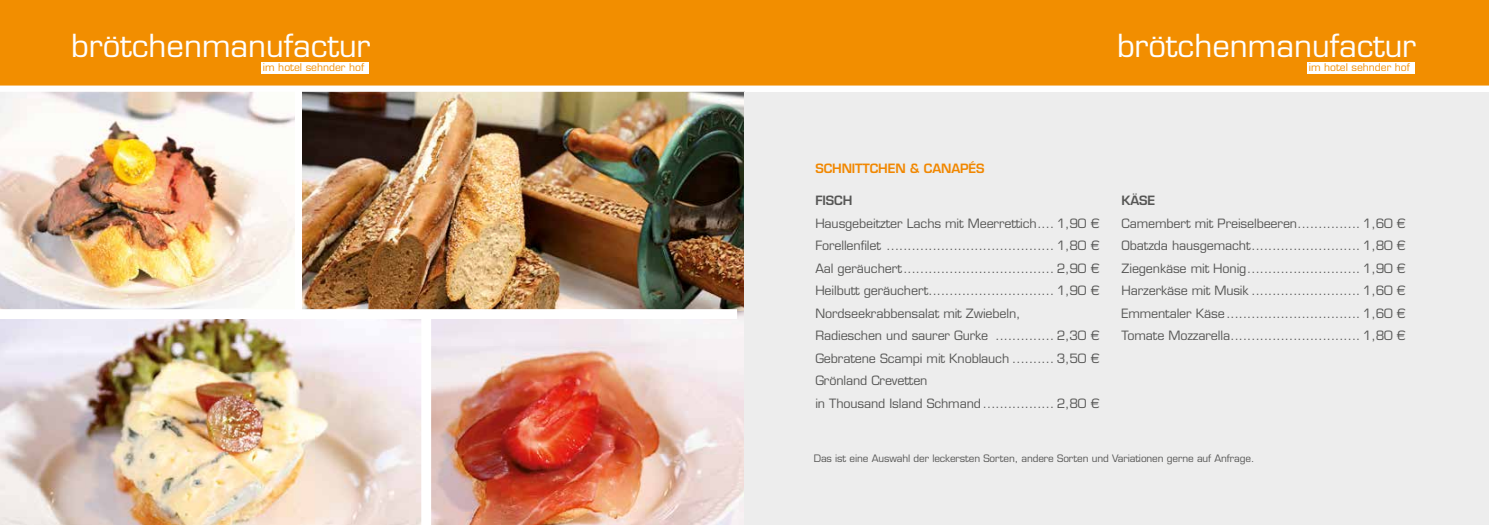
<style>
.page{position:relative;width:1489px;height:525px;background:#fff}
.page>*{position:absolute;margin:0;border:0;box-sizing:border-box;transform-origin:0 0}
.t1{font:31px "Eurostile LT Std";color:#fff}
.t2{font:12.5px/22.5px "Eurostile LT Std";letter-spacing:-.01em;color:#575756}
.t3{font:600 12.5px "Eurostile LT Std";letter-spacing:-.01em;color:#f18700}
.t4{font:600 12.5px "Eurostile LT Std";letter-spacing:-.01em;color:#575756}
.t5{font:10.38px "Eurostile LT Std";color:#f28e00}
.t6{font:10px "Eurostile LT Std";letter-spacing:-.01em;color:#575756}
</style>
<div class="page">
<img style="left:0;top:92px;width:294px;height:217px">
<img style="left:302px;top:92px;width:442px;height:219px">
<img style="left:431px;top:311px;width:313px;height:213px">
<img style="left:0;top:319px;width:421px;height:205px">
<div style="left:0;top:309px;width:737px;height:10px;background:#fff"></div>
<div style="left:744px;top:92px;width:744px;height:432px;background:#ededed"></div>
<div style="left:744px;top:0;width:744px;height:89px;background:#f28e00"></div>
<div style="left:0;top:0;width:744px;height:89px;background:#f28e00"></div>
<div style="left:1306px;top:62px;width:108px;height:12px;background:#fff"></div>
<div style="left:261px;top:62px;width:108px;height:12px;background:#fff"></div>
<div style="left:0;top:85px;width:1488px;height:7px;background:#fff"></div>
<h1 class="t1" style="left:71px;top:27px;width:301px">brötchenmanufactur</h1>
<p class="t5" style="left:263px;top:61px;width:103px">im hotel sehnder hof</p>
<h1 class="t1" style="left:1116px;top:27px;width:301px">brötchenmanufactur</h1>
<p class="t5" style="left:1308px;top:61px;width:103px">im hotel sehnder hof</p>
<p class="t3" style="left:815px;top:160px;width:171px">SCHNITTCHEN &amp; CANAPÉS</p>
<p class="t4" style="left:815px;top:192px;width:38px">FISCH</p>
<p class="t2" style="left:815px;top:212px;width:285px">Hausgebeitzter Lachs mit Meerrettich.... 1,90 € Forellenfilet ........................................ 1,80 € Aal geräuchert.................................... 2,90 € Heilbutt geräuchert.............................. 1,90 € Nordseekrabbensalat mit Zwiebeln,<br>Radieschen und saurer Gurke .............. 2,30 € Gebratene Scampi mit Knoblauch .......... 3,50 € Grönland Crevetten<br>in Thousand Island Schmand ................. 2,80 €</p>
<p class="t4" style="left:1121px;top:192px;width:35px">KÄSE</p>
<p class="t2" style="left:1121px;top:212px;width:285px;text-align:justify">Camembert mit Preiselbeeren............... 1,60 € Obatzda hausgemacht.......................... 1,80 € Ziegenkäse mit Honig........................... 1,90 € Harzerkäse mit Musik .......................... 1,60 € Emmentaler Käse................................ 1,60 € Tomate Mozzarella............................... 1,80 €</p>
<p class="t6" style="left:813px;top:451px;width:442px">Das ist eine Auswahl der leckersten Sorten, andere Sorten und Variationen gerne auf Anfrage.</p>
</div>
